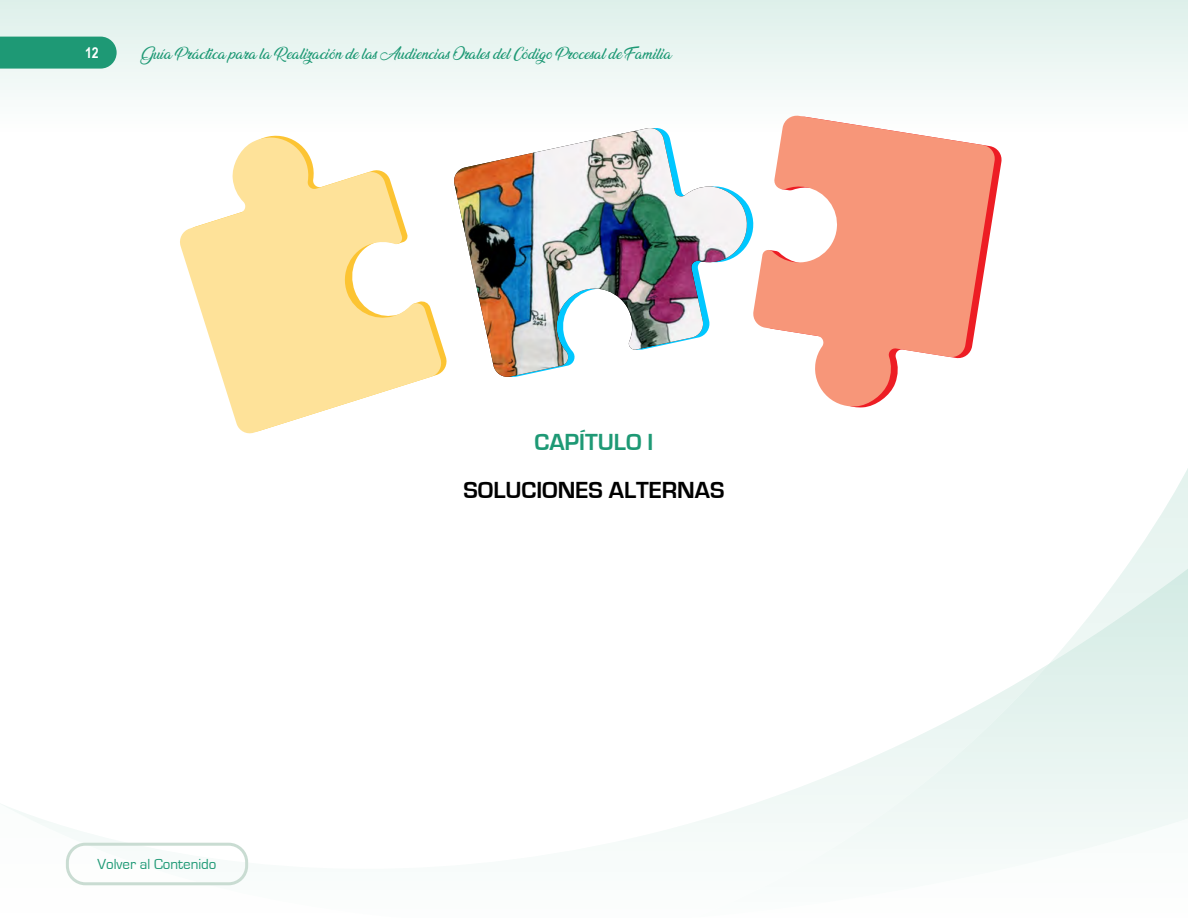
<style>
.page{position:relative;width:1188px;height:918px;background:#fff}
.page>*{position:absolute;margin:0;border:0;box-sizing:border-box;transform-origin:0 0}
.t1{font:700 24px "Eurostile";color:#000}
.t2{font:700 24px "Eurostile";color:#1e9975}
.t3{font:15px "Eurostile";color:#1e9975}
.t4{font:700 15px "Arial Narrow";color:#fff}
.t5{font:13.5px "Ananda";color:#1e9975}
</style>
<div class="page">
<svg style="left:1126px;top:468px;width:62px;height:100px"></svg>
<svg style="left:694px;top:568px;width:494px;height:289px"></svg>
<div style="left:0;top:0;width:1188px;height:137px;background:linear-gradient(to bottom,#ddefea,#fff)"></div>
<div style="left:0;top:37px;width:117px;height:32px;background:#1e9975"></div>
<div style="left:66px;top:843px;width:182px;height:42px;border:3px solid #c9dcd2;border-radius:18px"></div>
<img style="left:453px;top:128px;width:295px;height:249px">
<svg style="left:996px;top:116px;width:7px;height:80px"></svg>
<svg style="left:752px;top:115px;width:244px;height:293px;fill:#f79679"></svg>
<svg style="left:184px;top:128px;width:264px;height:243px"></svg>
<svg style="left:178px;top:130px;width:265px;height:304px;fill:#fee299"></svg>
<p class="t4" style="left:85px;top:41px;width:15px">12</p>
<p class="t5" style="left:140px;top:47px;width:533px">Guía Práctica para la Realización de las Audiencias Orales del Código Procesal de Familia</p>
<p class="t3" style="left:98px;top:856px;width:120px">Volver al Contenido</p>
<h1 class="t2" style="left:535px;top:429px;width:120px">CAPÍTULO I</h1>
<h1 class="t1" style="left:463px;top:477px;width:263px">SOLUCIONES ALTERNAS</h1>
</div>
